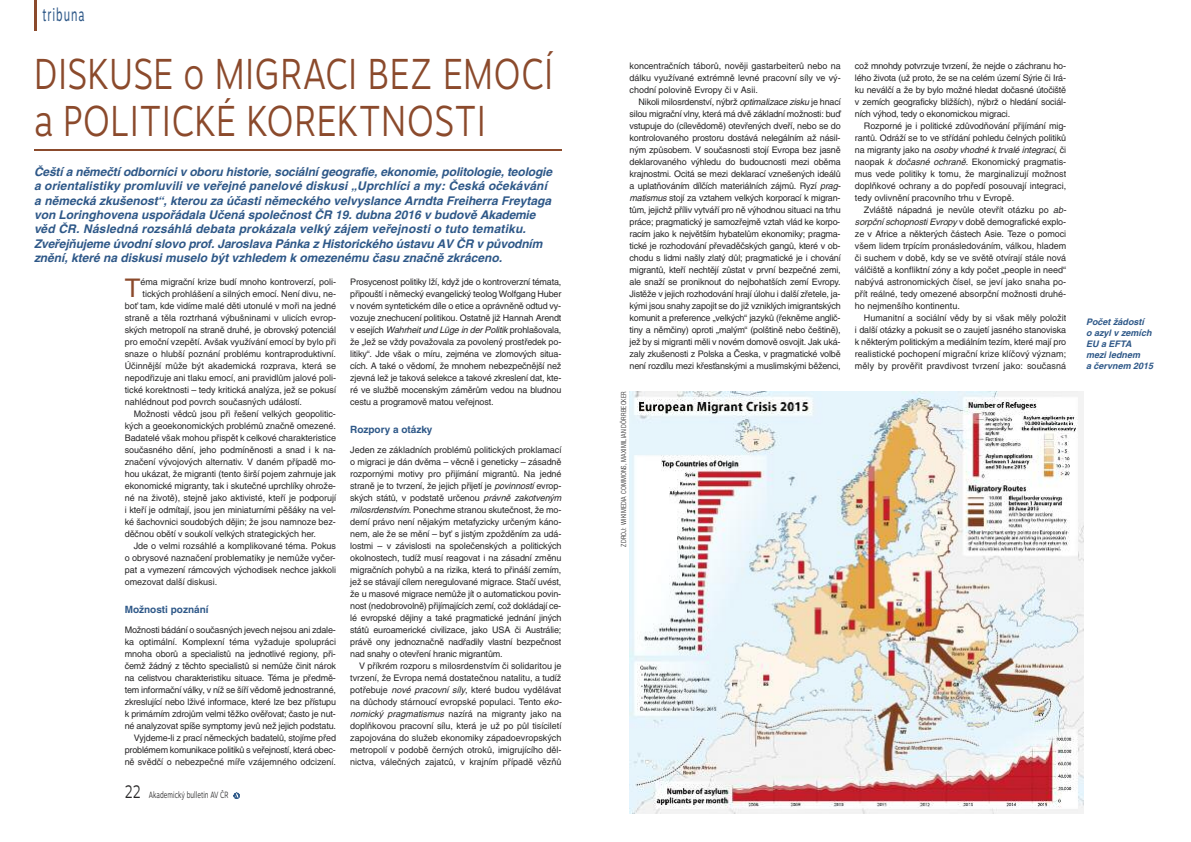
<style>
.page{position:relative;width:1191px;height:842px;background:#fff}
.page>*{position:absolute;margin:0;border:0;box-sizing:border-box;transform-origin:0 0}
.t1{font:300 43px/47px "Motiva Sans";letter-spacing:.01em;color:#8b4a2c;scale:.8 1}
.t2{font:25.7px "Helvetica CE";color:#8b4a2c}
.t3{font:18px "Motiva Sans";color:#2e5888;scale:.6 1}
.t4{font:italic 700 12px/14.4px "Helvetica CE";color:#2e5888}
.t5{font:700 10px "Helvetica CE";color:#2e5888}
.t6{font:9px/12px "Helvetica CE";letter-spacing:-.005em;color:#272627;text-align:justify}
.t7{font:italic 700 9px/11px "Helvetica CE";color:#2e5888}
.t8{font:9px "Motiva Sans Light OTF";color:#272627;scale:.7 1}
.t9{font:300 condensed 7px "Helvetica NCE";letter-spacing:.025em;color:#272627}
.s1{font-size:18px}
.s2{font-style:italic}
</style>
<div class="page">
<hr style="left:34px;top:0;width:3px;height:31px;background:#8b4a2c">
<svg style="left:233px;top:792px;width:7px;height:7px"></svg>
<hr style="left:34px;top:150px;width:527px;height:1px;background:#8b4a2c">
<img style="left:629px;top:391px;width:454px;height:422px">
<h3 class="t3" style="left:43px;top:8px;width:71px">tribuna</h3>
<h1 class="t1" style="left:34px;top:54px;width:651px">DISKUSE O MIGRACI BEZ EMOCÍ<br>A POLITICKÉ KOREKTNOSTI</h1>
<p class="t4" style="left:34px;top:166px;width:519px">Čeští a němečtí odborníci v oboru historie, sociální geografie, ekonomie, politologie, teologie a orientalistiky promluvili ve veřejné panelové diskusi „Uprchlíci a my: Česká očekávání a německá zkušenost“, kterou za účasti německého velvyslance Arndta Freiherra Freytaga von Loringhovena uspořádala Učená společnost ČR 19. dubna 2016 v budově Akademie věd ČR. Následná rozsáhlá debata prokázala velký zájem veřejnosti o tuto tematiku.<br>Zveřejňujeme úvodní slovo prof. Jaroslava Pánka z Historického ústavu AV ČR v původním znění, které na diskusi muselo být vzhledem k omezenému času značně zkráceno.</p>
<h2 class="t2" style="left:125px;top:279px;width:17px">T</h2>
<p class="t6" style="left:140px;top:277px;width:197px">éma migrační krize budí mnoho kontroverzí, poli-</p>
<p class="t6" style="left:143px;top:289px;width:195px">tických prohlášení a silných emocí. Není divu, ne-</p>
<p class="t6" style="left:125px;top:301px;width:213px">boť tam, kde vidíme malé děti utonulé v moři na jedné</p>
<p class="t6" style="left:125px;top:313px;width:213px">straně a těla roztrhaná výbušninami v ulicích evrop-</p>
<p class="t6" style="left:125px;top:325px;width:213px">ských metropolí na straně druhé, je obrovský potenciál</p>
<p class="t6" style="left:125px;top:337px;width:213px">pro emoční vzepětí. Avšak využívání emocí by bylo při</p>
<p class="t6" style="left:125px;top:349px;width:213px">snaze o hlubší poznání problému kontraproduktivní.</p>
<p class="t6" style="left:125px;top:361px;width:213px">Účinnější může být akademická rozprava, která se</p>
<p class="t6" style="left:125px;top:373px;width:213px">nepodřizuje ani tlaku emocí, ani pravidlům jalové poli-</p>
<p class="t6" style="left:125px;top:385px;width:213px">tické korektnosti – tedy kritická analýza, jež se pokusí</p>
<p class="t6" style="left:125px;top:397px;width:179px">nahlédnout pod povrch současných událostí.</p>
<p class="t6" style="left:134px;top:409px;width:204px">Možnosti vědců jsou při řešení velkých geopolitic-</p>
<p class="t6" style="left:125px;top:421px;width:213px">kých a geoekonomických problémů značně omezené.</p>
<p class="t6" style="left:125px;top:433px;width:213px">Badatelé však mohou přispět k celkové charakteristice</p>
<p class="t6" style="left:125px;top:445px;width:213px">současného dění, jeho podmíněnosti a snad i k na-</p>
<p class="t6" style="left:125px;top:457px;width:213px">značení vývojových alternativ. V daném případě mo-</p>
<p class="t6" style="left:125px;top:469px;width:213px">hou ukázat, že migranti (tento širší pojem zahrnuje jak</p>
<p class="t6" style="left:125px;top:481px;width:213px">ekonomické migranty, tak i skutečné uprchlíky ohrože-</p>
<p class="t6" style="left:125px;top:493px;width:213px">né na životě), stejně jako aktivisté, kteří je podporují</p>
<p class="t6" style="left:125px;top:505px;width:213px">i kteří je odmítají, jsou jen miniaturními pěšáky na vel-</p>
<p class="t6" style="left:125px;top:517px;width:213px">ké šachovnici soudobých dějin; že jsou namnoze bez-</p>
<p class="t6" style="left:125px;top:529px;width:193px">děčnou obětí v soukolí velkých strategických her.</p>
<p class="t6" style="left:134px;top:541px;width:204px">Jde o velmi rozsáhlé a komplikované téma. Pokus</p>
<p class="t6" style="left:125px;top:553px;width:212px">o obrysové naznačení problematiky je nemůže vyčer-</p>
<p class="t6" style="left:125px;top:565px;width:213px">pat a vymezení rámcových východisek nechce jakkoli</p>
<p class="t6" style="left:125px;top:577px;width:94px">omezovat další diskusi.</p>
<p class="t5" style="left:125px;top:606px;width:85px">Možnosti poznání</p>
<p class="t6" style="left:125px;top:625px;width:213px;text-align:right">Možnosti bádání o současných jevech nejsou ani zdale&shy;ka optimální. Komplexní téma vyžaduje spolupráci mnoha oborů a specialistů na jednotlivé regiony, při&shy;čemž žádný z těchto specialistů si nemůže činit nárok na celistvou charakteristiku situace. Téma je předmě&shy;tem informační války, v níž se šíří vědomě jednostranné, zkreslující nebo lživé informace, které lze bez přístupu k primárním zdrojům velmi těžko ověřovat; často je nut&shy;né analyzovat spíše symptomy jevů než jejich podstatu.<br>Vyjdeme-li z prací německých badatelů, stojíme před problémem komunikace politiků s veřejností, která obec&shy;ně svědčí o nebezpečné míře vzájemného odcizení.</p>
<p class="t8" style="left:125px;top:788px;width:150px"><span class="s1">22</span> Akademický bulletin AV ČR</p>
<p class="t6" style="left:350px;top:277px;width:213px">Prosycenost politiky lží, když jde o kontroverzní témata, připouští i německý evangelický teolog Wolfgang Huber v novém syntetickém díle o etice a oprávněně odtud vy&shy;vozuje znechucení politikou. Ostatně již Hannah Arendt v esejích <span class="s2">Wahrheit und Lüge in der Politik</span> prohlašovala, že „lež se vždy považovala za povolený prostředek po&shy;litiky“. Jde však o míru, zejména ve zlomových situa&shy;cích. A také o vědomí, že mnohem nebezpečnější než zjevná lež je taková selekce a takové zkreslení dat, kte&shy;ré ve službě mocenským záměrům vedou na bludnou cestu a programově matou veřejnost.</p>
<p class="t5" style="left:350px;top:426px;width:84px">Rozpory a otázky</p>
<p class="t6" style="left:350px;top:445px;width:213px">Jeden ze základních problémů politických proklamací o migraci je dán dvěma – věcně i geneticky – zásadně rozpornými motivy pro přijímání migrantů. Na jedné straně je to tvrzení, že jejich přijetí je <span class="s2">povinností</span> evrop&shy;ských států, v podstatě určenou <span class="s2">právně zakotveným milosrdenstvím</span>. Ponechme stranou skutečnost, že mo&shy;derní právo není nějakým metafyzicky určeným káno&shy;nem, ale že se mění – byť s jistým zpožděním za udá&shy;lostmi – v závislosti na společenských a politických okolnostech, tudíž musí reagovat i na zásadní změnu migračních pohybů a na rizika, která to přináší zemím, jež se stávají cílem neregulované migrace. Stačí uvést, že u masové migrace nemůže jít o automatickou povin&shy;nost (nedobrovolně) přijímajících zemí, což dokládají ce&shy;lé evropské dějiny a také pragmatické jednání jiných států euroamerické civilizace, jako USA či Austrálie; právě ony jednoznačně nadřadily vlastní bezpečnost nad snahy o otevření hranic migrantům.</p>
<p class="t6" style="left:350px;top:661px;width:213px;text-indent:9px">V příkrém rozporu s milosrdenstvím či solidaritou je tvrzení, že Evropa nemá dostatečnou natalitu, a tudíž potřebuje <span class="s2">nové pracovní síly</span>, které budou vydělávat na důchody stárnoucí evropské populaci. Tento <span class="s2">eko&shy;nomický pragmatismus</span> nazírá na migranty jako na doplňkovou pracovní sílu, která je už po půl tisíciletí zapojována do služeb ekonomiky západoevropských metropolí v podobě černých otroků, imigrujícího děl&shy;nictva, válečných zajatců, v krajním případě vězňů</p>
<p class="t6" style="left:629px;top:61px;width:213px">koncentračních táborů, nověji gastarbeiterů nebo na dálku využívané extrémně levné pracovní síly ve vý&shy;chodní polovině Evropy či v Asii.</p>
<p class="t6" style="left:629px;top:97px;width:213px;text-indent:9px">Nikoli milosrdenství, nýbrž <span class="s2">optimalizace zisku</span> je hnací silou migrační vlny, která má dvě základní možnosti: buď vstupuje do (cílevědomě) otevřených dveří, nebo se do kontrolovaného prostoru dostává nelegálním až násil&shy;ným způsobem. V současnosti stojí Evropa bez jasně deklarovaného výhledu do budoucnosti mezi oběma krajnostmi. Ocitá se mezi deklarací vznešených ideálů a uplatňováním dílčích materiálních zájmů. Ryzí <span class="s2">prag&shy;matismus</span> stojí za vztahem velkých korporací k migran&shy;tům, jejichž příliv vytváří pro ně výhodnou situaci na trhu práce; pragmatický je samozřejmě vztah vlád ke korpo&shy;racím jako k největším hybatelům ekonomiky; pragma&shy;tické je rozhodování převaděčských gangů, které v ob&shy;chodu s lidmi našly zlatý důl; pragmatické je i chování migrantů, kteří nechtějí zůstat v první bezpečné zemi, ale snaží se proniknout do nejbohatších zemí Evropy.<br>Jistěže v jejich rozhodování hrají úlohu i další zřetele, ja&shy;kými jsou snahy zapojit se do již vzniklých imigrantských komunit a preference „velkých“ jazyků (řekněme anglič&shy;tiny a němčiny) oproti „malým“ (polštině nebo češtině), jež by si migranti měli v novém domově osvojit. Jak uká&shy;zaly zkušenosti z Polska a Česka, v pragmatické volbě není rozdílu mezi křesťanskými a muslimskými běženci,</p>
<p class="t9" style="left:619px;top:546px;width:157px;rotate:-90deg">ZDROJ: WIKIMEDIA COMMONS, MAXIMILIAN DÖRRBECKER</p>
<p class="t6" style="left:855px;top:61px;width:213px">což mnohdy potvrzuje tvrzení, že nejde o záchranu ho&shy;lého života (už proto, že se na celém území Sýrie či Irá&shy;ku neválčí a že by bylo možné hledat dočasné útočiště v zemích geograficky bližších), nýbrž o hledání sociál&shy;ních výhod, tedy o ekonomickou migraci.</p>
<p class="t6" style="left:855px;top:121px;width:213px;text-indent:9px">Rozporné je i politické zdůvodňování přijímání mig&shy;rantů. Odráží se to ve střídání pohledu čelných politiků na migranty jako na <span class="s2">osoby vhodné k trvalé integraci</span>, či naopak <span class="s2">k dočasné ochraně</span>. Ekonomický pragmatis&shy;mus vede politiky k tomu, že marginalizují možnost doplňkové ochrany a do popředí posouvají integraci, tedy ovlivnění pracovního trhu v Evropě.</p>
<p class="t6" style="left:855px;top:205px;width:213px;text-indent:9px">Zvláště nápadná je nevůle otevřít otázku po <span class="s2">ab&shy;sorpční schopnosti Evropy</span> v době demografické explo&shy;ze v Africe a některých částech Asie. Teze o pomoci všem lidem trpícím pronásledováním, válkou, hladem či suchem v době, kdy se ve světě otvírají stále nová válčiště a konfliktní zóny a kdy počet „people in need“ nabývá astronomických čísel, se jeví jako snaha po&shy;přít reálné, tedy omezené absorpční možnosti druhé&shy;ho nejmenšího kontinentu.</p>
<p class="t6" style="left:855px;top:313px;width:213px;text-indent:9px">Humanitní a sociální vědy by si však měly položit i další otázky a pokusit se o zaujetí jasného stanoviska k některým politickým a mediálním tezím, které mají pro realistické pochopení migrační krize klíčový význam; měly by prověřit pravdivost tvrzení jako: současná</p>
<p class="t7" style="left:1086px;top:317px;width:69px">Počet žádostí<br>o azyl v zemích<br>EU a EFTA mezi lednem<br>a červnem 2015</p>
</div>
